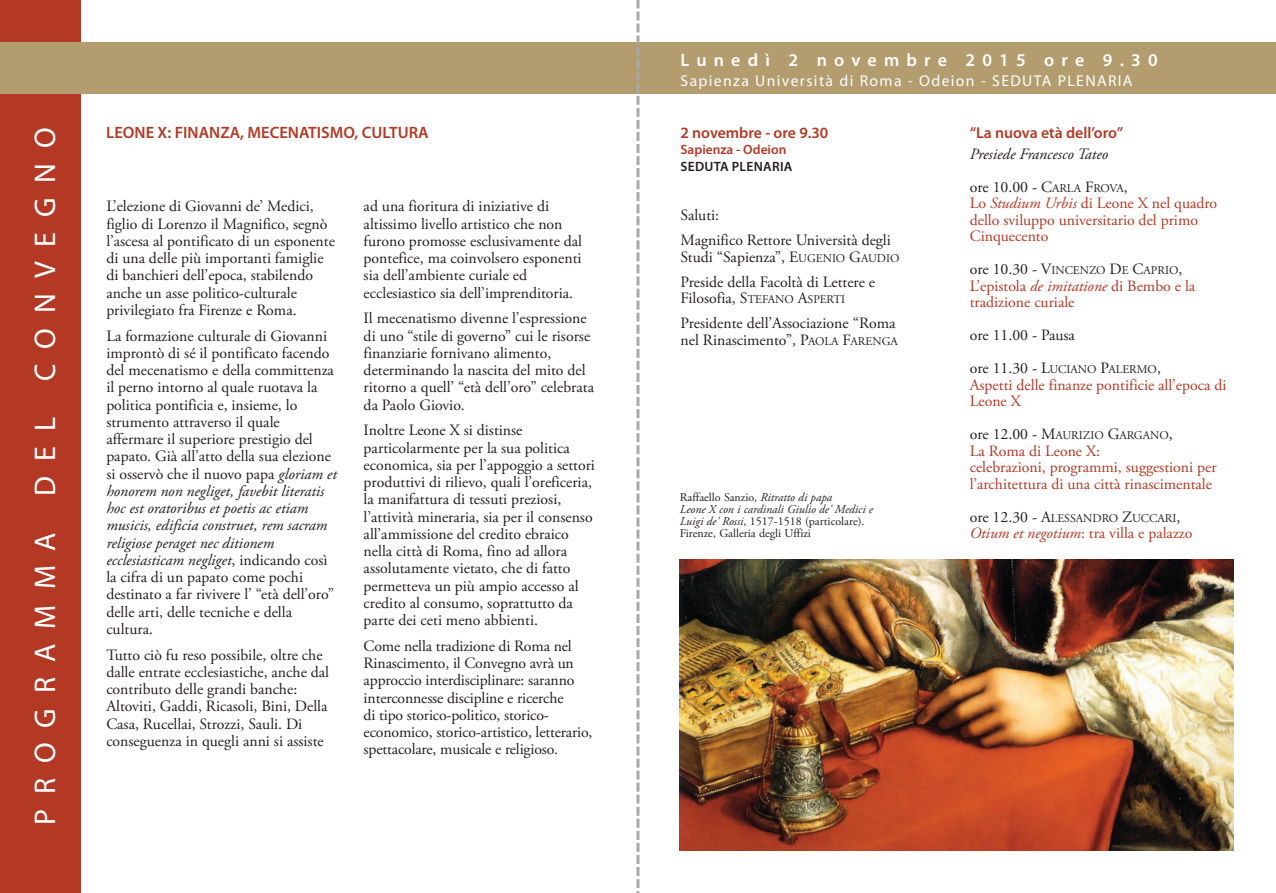
<style>
.page{position:relative;width:1276px;height:893px;background:#fff}
.page>*{position:absolute;margin:0;border:0;box-sizing:border-box;transform-origin:0 0}
.t1{font:30px "Myriad Pro";letter-spacing:.5em;color:#fff}
.t2{font:600 18px "Myriad Pro";letter-spacing:.4em;color:#fff}
.t3{font:600 16.5px "Myriad Pro";color:#b43924}
.t4{font:15.75px/17.2px "Adobe Garamond Pro";color:#231f20}
.t5{font:15.75px/16.5px "Adobe Garamond Pro";color:#b43924}
.t6{font:15.75px "Myriad Pro";letter-spacing:.085em;color:#fff}
.t7{font:italic 15.75px/33px "Adobe Garamond Pro";color:#231f20}
.t8{font:600 15.75px "Myriad Pro";color:#b43924}
.t9{font:600 13.5px "Myriad Pro";color:#b43924}
.t10{font:600 13.5px "Myriad Pro";letter-spacing:.02em;color:#231f20}
.t11{font:12px/12px "Adobe Garamond Pro";color:#231f20}
.t12{font:11.85px "Adobe Garamond Pro";color:#231f20}
.s1{font-style:italic}
.s2{font-size:11.85px}
.s3{font-style:normal}
.s4{font-style:normal;font-size:11.85px}
.s5{color:#231f20}
.s6{font-size:11.85px;color:#231f20}
.s7{font-size:15.75px}
</style>
<div class="page">
<div style="left:0;top:0;width:81px;height:893px;background:#b43924"></div>
<div style="left:0;top:43px;width:1276px;height:51px;background:#b39c6e"></div>
<svg style="left:636px;top:0;width:3px;height:893px"></svg>
<img style="left:680px;top:559px;width:553px;height:291px">
<h1 class="t1" style="left:34px;top:825px;width:700px;rotate:-90deg">PROGRAMMA DEL CONVEGNO</h1>
<p class="t3" style="left:106px;top:127px;width:324px">LEONE X: FINANZA, MECENATISMO, CULTURA</p>
<p class="t4" style="left:364px;top:199px;width:220px">ad una fioritura di iniziative di altissimo livello artistico che non furono promosse esclusivamente dal pontefice, ma coinvolsero esponenti sia dell’ambiente curiale ed ecclesiastico sia dell’imprenditoria.</p>
<p class="t4" style="left:364px;top:311px;width:232px">Il mecenatismo divenne l’espressione di uno “stile di governo” cui le risorse finanziarie fornivano alimento, determinando la nascita del mito del ritorno a quell’ “età dell’oro” celebrata da Paolo Giovio.</p>
<p class="t4" style="left:364px;top:423px;width:233px">Inoltre Leone X si distinse particolarmente per la sua politica economica, sia per l’appoggio a settori produttivi di rilievo, quali l’oreficeria, la manifattura di tessuti preziosi, l’attività mineraria, sia per il consenso all’ammissione del credito ebraico nella città di Roma, fino ad allora assolutamente vietato, che di fatto permetteva un più ampio accesso al credito al consumo, soprattutto da parte dei ceti meno abbienti.</p>
<p class="t4" style="left:364px;top:639px;width:230px">Come nella tradizione di Roma nel Rinascimento, il Convegno avrà un approccio interdisciplinare: saranno interconnesse discipline e ricerche<br>di tipo storico-politico, storico&shy;economico, storico-artistico, letterario, spettacolare, musicale e religioso.</p>
<p class="t4" style="left:106px;top:199px;width:230px">L’elezione di Giovanni de’ Medici, figlio di Lorenzo il Magnifico, segnò l’ascesa al pontificato di un esponente di una delle più importanti famiglie di banchieri dell’epoca, stabilendo anche un asse politico-culturale privilegiato fra Firenze e Roma.</p>
<p class="t4" style="left:106px;top:328px;width:232px">La formazione culturale di Giovanni improntò di sé il pontificato facendo del mecenatismo e della committenza il perno intorno al quale ruotava la politica pontificia e, insieme, lo strumento attraverso il quale affermare il superiore prestigio del papato. Già all’atto della sua elezione si osservò che il nuovo papa <span class="s1">gloriam et honorem non negliget, favebit literatis hoc est oratoribus et poetis ac etiam musicis, edificia construet, rem sacram religiose peraget nec ditionem ecclesiasticam negliget</span>, indicando così la cifra di un papato come pochi destinato a far rivivere l’ “età dell’oro” delle arti, delle tecniche e della cultura.</p>
<p class="t4" style="left:106px;top:647px;width:224px">Tutto ciò fu reso possibile, oltre che dalle entrate ecclesiastiche, anche dal contributo delle grandi banche:<br>Altoviti, Gaddi, Ricasoli, Bini, Della Casa, Rucellai, Strozzi, Sauli. Di conseguenza in quegli anni si assiste</p>
<p class="t2" style="left:680px;top:53px;width:478px">Lunedì 2 novembre 2015 ore 9.30</p>
<p class="t6" style="left:680px;top:75px;width:453px">Sapienza Università di Roma - Odeion - SEDUTA PLENARIA</p>
<p class="t8" style="left:680px;top:127px;width:149px">2 novembre - ore 9.30</p>
<p class="t9" style="left:680px;top:145px;width:107px">Sapienza - Odeion</p>
<p class="t10" style="left:680px;top:161px;width:113px">SEDUTA PLENARIA</p>
<p class="t4" style="left:680px;top:204px;width:212px;line-height:25px">Saluti:<br>Magnifico Rettore Università degli</p>
<p class="t4" style="left:680px;top:246px;width:220px;line-height:25px">Studi “Sapienza”, E<span class="s2">UGENIO</span> G<span class="s2">AUDIO<br></span>Preside della Facoltà di Lettere e</p>
<p class="t4" style="left:680px;top:287px;width:216px;line-height:25px">Filosofia, S<span class="s2">TEFANO</span> A<span class="s2">SPERTI<br></span>Presidente dell’Associazione “Roma</p>
<p class="t4" style="left:680px;top:333px;width:219px">nel Rinascimento”, P<span class="s2">AOLA</span> F<span class="s2">ARENGA</span></p>
<p class="t11" style="left:680px;top:492px;width:195px">Raffaello Sanzio, <span class="s1">Ritratto di papa<br>Leone X con i cardinali Giulio de' Medici e Luigi de' Rossi</span>, 1517-1518 (particolare).<br>Firenze, Galleria degli Uffizi</p>
<p class="t8" style="left:969px;top:127px;width:155px">“La nuova età dell’oro”</p>
<p class="t7" style="left:969px;top:139px;width:159px">Presiede Francesco Tateo <span class="s3">ore 10.00 - C</span><span class="s4">ARLA</span> <span class="s3">F</span><span class="s4">ROVA</span><span class="s3">,</span></p>
<p class="t5" style="left:969px;top:196px;width:249px">Lo <span class="s1">Studium Urbis</span> di Leone X nel quadro dello sviluppo universitario del primo<br>Cinquecento</p>
<p class="t5" style="left:969px;top:262px;width:227px"><span class="s5">ore 10.30 - V</span><span class="s6">INCENZO</span> <span class="s5">D</span><span class="s6">E</span> <span class="s5">C</span><span class="s6">APRIO</span><span class="s5">,<br></span>L’epistola <span class="s1">de imitatione</span> di Bembo e la tradizione curiale</p>
<p class="t4" style="left:969px;top:320px;width:193px;line-height:33px">ore 11.00 - Pausa<br>ore 11.30 - L<span class="s2">UCIANO</span> P<span class="s2">ALERMO</span>,</p>
<p class="t5" style="left:969px;top:378px;width:258px">Aspetti delle finanze pontificie all’epoca di<br>Leone X</p>
<p class="t12" style="left:969px;top:431px;width:204px"><span class="s7">ore 12.00 - M</span>AURIZIO <span class="s7">G</span>ARGANO<span class="s7">,</span></p>
<p class="t5" style="left:969px;top:444px;width:248px">La Roma di Leone X:<br>celebrazioni, programmi, suggestioni per l’architettura di una città rinascimentale</p>
<p class="t12" style="left:969px;top:513px;width:212px"><span class="s7">ore 12.30 - A</span>LESSANDRO <span class="s7">Z</span>UCCARI<span class="s7">,</span></p>
<p class="t5" style="left:969px;top:526px;width:224px"><span class="s1">Otium et negotium</span>: tra villa e palazzo</p>
</div>
